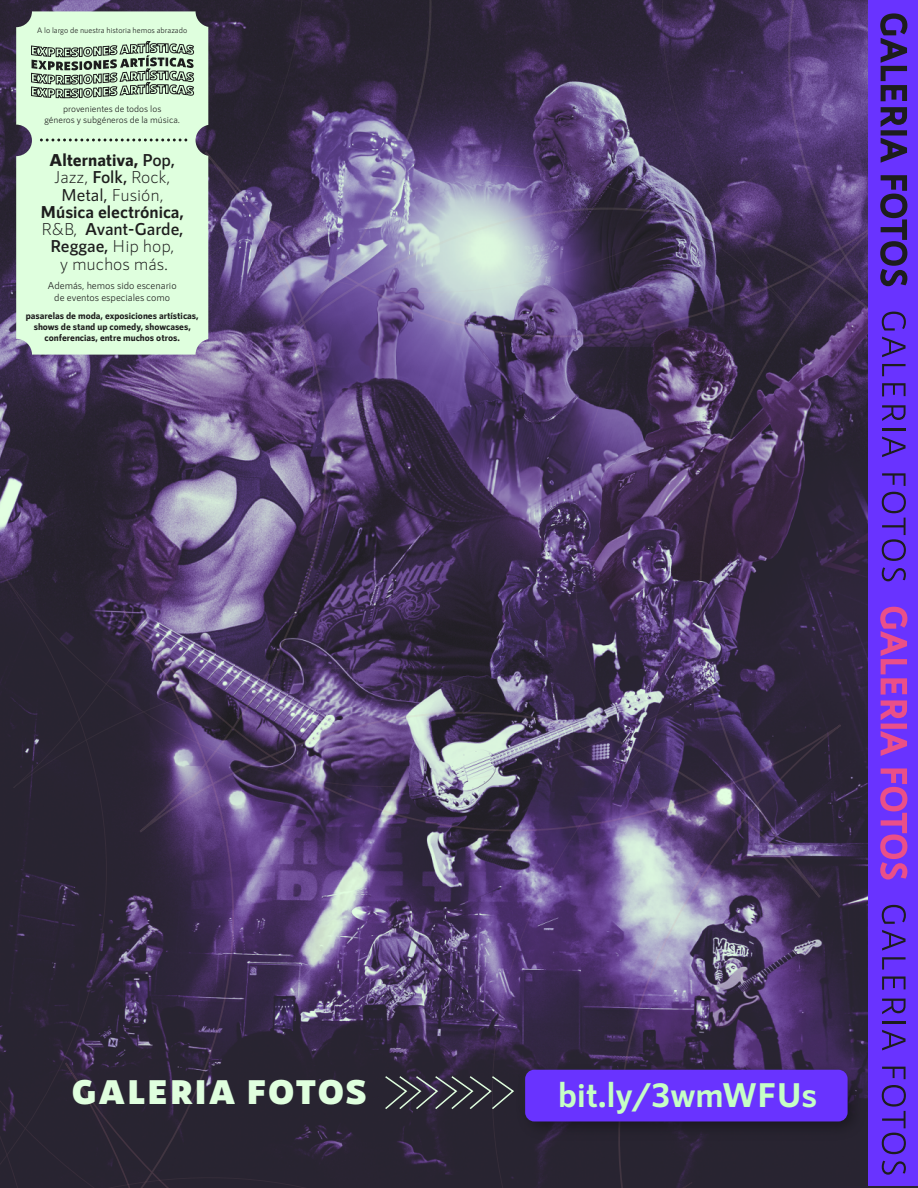
<style>
.page{position:relative;width:918px;height:1188px;background:#fff}
.page>*{position:absolute;margin:0;border:0;box-sizing:border-box;transform-origin:0 0}
.t1{font:700 34.5px "RNS Sanz";color:#c6ffc5}
.t2{font:900 34.5px "RNS Sanz";letter-spacing:.04em;color:#dfffde}
.t3{font:300 17.25px/17.2px "RNS Sanz";color:#1d1d1d;text-align:center}
.t4{font:9.9px/12px "RNS Sanz";color:#1d1d1d;text-align:center}
.t5{font:800 9.3px/11.2px "RNS Sanz";color:#1d1d1d;text-align:center}
.t6{font:9.15px/11.1px "RNS Sanz";color:#1d1d1d;text-align:center}
.t7{font:7.95px "RNS Sanz";color:#1d1d1d}
.s1{font-weight:800}
.s2{font-weight:600}
.s3{font-weight:500}
.s4{font-weight:700}
</style>
<div class="page">
<img style="left:0;top:0;width:918px;height:1115px">
<img style="left:0;top:1115px;width:918px;height:73px">
<p class="t7" style="left:37px;top:26px;width:152px">A lo largo de nuestra historia hemos abrazado</p>
<p class="t6" style="left:44px;top:103px;width:137px">provenientes de todos los<br>géneros y subgéneros de la música.</p>
<p class="t3" style="left:41px;top:151px;width:145px"><span class="s1">Alternativa,</span> <span class="s2">Pop,<br></span>Jazz, <span class="s2">Folk,</span> Rock,<br><span class="s3">Metal,</span> Fusión,<br><span class="s4">Música electrónica,<br></span>R&amp;B, <span class="s2">Avant-Garde,<br>Reggae,</span> Hip hop,<br>y muchos más.</p>
<p class="t4" style="left:48px;top:280px;width:130px">Además, hemos sido escenario de eventos especiales como</p>
<p class="t5" style="left:26px;top:310px;width:174px">pasarelas de moda, exposiciones artísticas, shows de stand up comedy, showcases, conferencias, entre muchos otros.</p>
<h1 class="t2" style="left:72px;top:1072px;width:297px">GALERIA FOTOS</h1>
<h1 class="t1" style="left:558px;top:1075px;width:260px">bit.ly/3wmWFUs</h1>
</div>
